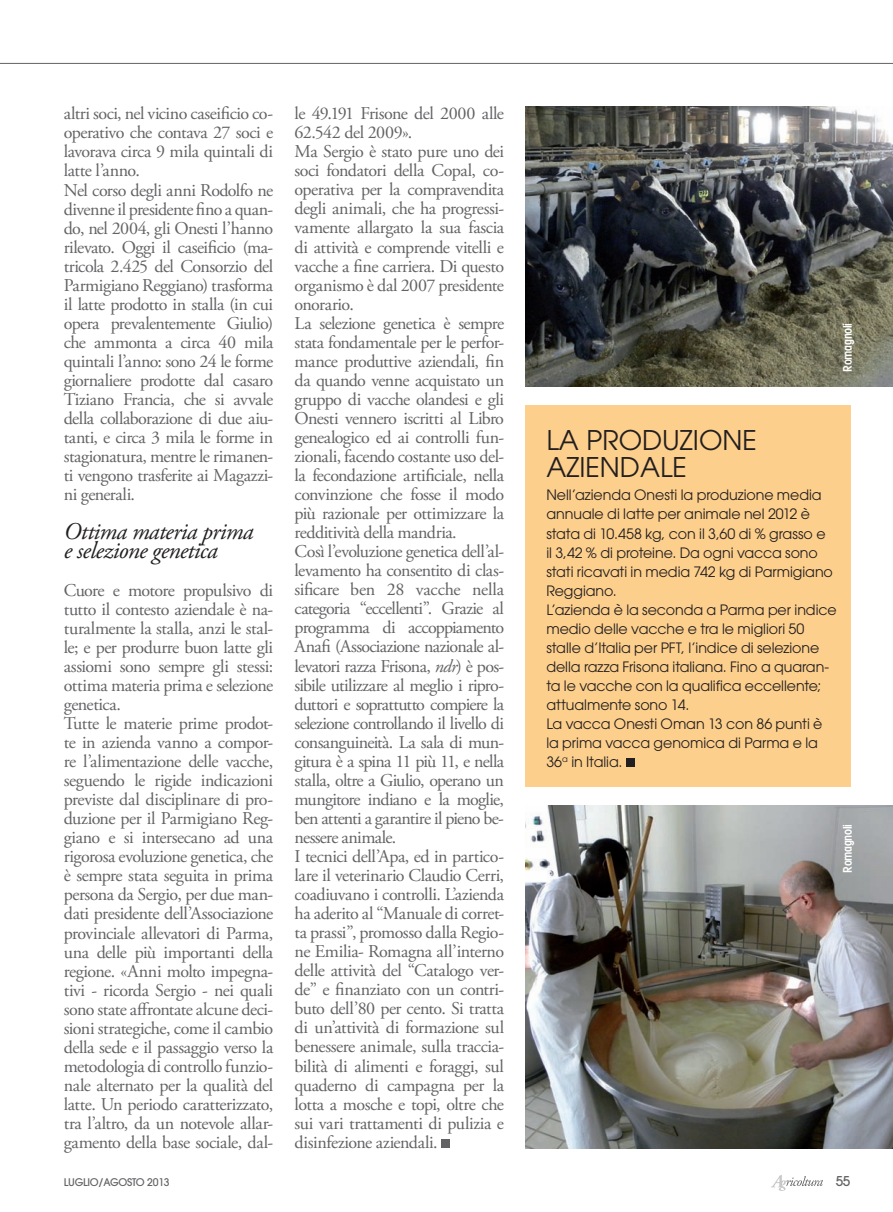
<style>
.page{position:relative;width:893px;height:1212px;background:#fff}
.page>*{position:absolute;margin:0;border:0;box-sizing:border-box;transform-origin:0 0}
.t1{font:27px/27px "Avant Garde";color:#231f20}
.t2{font:italic 24px/19px "Adobe Garamond Pro";letter-spacing:-.025em;color:#231f20}
.t3{font:18px/19px "Adobe Garamond Pro";letter-spacing:-.03em;color:#636366}
.t4{font:14.25px/19px "Avant Garde";letter-spacing:-.005em;color:#231f20}
.t5{font:500 13.5px "Avant Garde";color:#636366}
.t6{font:600 condensed 12px "Avant Garde";letter-spacing:-.03em;color:#fff}
.t7{font:500 10.5px "Avant Garde";letter-spacing:-.025em;color:#636366}
.s1{font-style:italic}
</style>
<div class="page">
<svg style="left:771px;top:1175px;width:52px;height:16px"></svg>
<div style="left:525px;top:405px;width:325px;height:381px;background:#fdcf8c"></div>
<hr style="left:0;top:63px;width:893px;height:1px;background:#636366">
<div style="left:442px;top:1140px;width:8px;height:8px;background:#636366"></div>
<img style="left:525px;top:106px;width:368px;height:280px">
<img style="left:525px;top:805px;width:368px;height:343px">
<div style="left:626px;top:759px;width:8px;height:8px;background:#231f20"></div>
<p class="t3" style="left:64px;top:105px;width:211px">altri soci, nel vicino caseificio co&shy;operativo che contava 27 soci e lavorava circa 9 mila quintali di latte l’anno.<br>Nel corso degli anni Rodolfo ne divenne il presidente fino a quan&shy;do, nel 2004, gli Onesti l’hanno rilevato. Oggi il caseificio (ma&shy;tricola 2.425 del Consorzio del<br>Parmigiano Reggiano) trasforma il latte prodotto in stalla (in cui opera prevalentemente Giulio) che ammonta a circa 40 mila quintali l’anno: sono 24 le forme giornaliere prodotte dal casaro<br>Tiziano Francia, che si avvale della collaborazione di due aiu&shy;tanti, e circa 3 mila le forme in stagionatura, mentre le rimanen&shy;ti vengono trasferite ai Magazzi&shy;ni generali.</p>
<p class="t2" style="left:64px;top:522px;width:191px">Ottima materia prima e selezione genetica</p>
<p class="t3" style="left:64px;top:581px;width:211px">Cuore e motore propulsivo di tutto il contesto aziendale è na&shy;turalmente la stalla, anzi le stal&shy;le; e per produrre buon latte gli assiomi sono sempre gli stessi: ottima materia prima e selezione genetica.<br>Tutte le materie prime prodot&shy;te in azienda vanno a compor&shy;re l’alimentazione delle vacche, seguendo le rigide indicazioni previste dal disciplinare di pro&shy;duzione per il Parmigiano Reg&shy;giano e si intersecano ad una rigorosa evoluzione genetica, che è sempre stata seguita in prima persona da Sergio, per due man&shy;dati presidente dell’Associazione provinciale allevatori di Parma, una delle più importanti della regione. «Anni molto impegna&shy;tivi - ricorda Sergio - nei quali sono state affrontate alcune deci&shy;sioni strategiche, come il cambio della sede e il passaggio verso la metodologia di controllo funzio&shy;nale alternato per la qualità del latte. Un periodo caratterizzato, tra l’altro, da un notevole allar&shy;gamento della base sociale, dal-</p>
<p class="t3" style="left:295px;top:105px;width:211px">le 49.191 Frisone del 2000 alle<br>62.542 del 2009».<br>Ma Sergio è stato pure uno dei soci fondatori della Copal, co&shy;operativa per la compravendita degli animali, che ha progressi&shy;vamente allargato la sua fascia di attività e comprende vitelli e vacche a fine carriera. Di questo organismo è dal 2007 presidente onorario.<br>La selezione genetica è sempre stata fondamentale per le perfor&shy;mance produttive aziendali, fin da quando venne acquistato un gruppo di vacche olandesi e gli<br>Onesti vennero iscritti al Libro genealogico ed ai controlli fun&shy;zionali, facendo costante uso del&shy;la fecondazione artificiale, nella convinzione che fosse il modo più razionale per ottimizzare la redditività della mandria.<br>Così l’evoluzione genetica dell’al&shy;levamento ha consentito di clas&shy;sificare ben 28 vacche nella categoria “eccellenti”. Grazie al programma di accoppiamento<br>Anafi (Associazione nazionale al&shy;levatori razza Frisona, <span class="s1">ndr</span>) è pos&shy;sibile utilizzare al meglio i ripro&shy;duttori e soprattutto compiere la selezione controllando il livello di consanguineità. La sala di mun&shy;gitura è a spina 11 più 11, e nella stalla, oltre a Giulio, operano un mungitore indiano e la moglie, ben attenti a garantire il pieno be&shy;nessere animale.<br>I tecnici dell’Apa, ed in partico&shy;lare il veterinario Claudio Cerri, coadiuvano i controlli. L’azienda ha aderito al “Manuale di corret&shy;ta prassi”, promosso dalla Regio&shy;ne Emilia- Romagna all’interno delle attività del “Catalogo ver&shy;de” e finanziato con un contri&shy;buto dell’80 per cento. Si tratta di un’attività di formazione sul benessere animale, sulla traccia&shy;bilità di alimenti e foraggi, sul quaderno di campagna per la lotta a mosche e topi, oltre che sui vari trattamenti di pulizia e disinfezione aziendali.</p>
<p class="t6" style="left:840px;top:372px;width:50px;rotate:-90deg">Romagnoli</p>
<p class="t1" style="left:546px;top:426px;width:212px">LA PRODUZIONE<br>AZIENDALE</p>
<p class="t4" style="left:546px;top:486px;width:292px">Nell’azienda Onesti la produzione media annuale di latte per animale nel 2012 è stata di 10.458 kg, con il 3,60 di % grasso e<br>il 3,42 % di proteine. Da ogni vacca sono stati ricavati in media 742 kg di Parmigiano Reggiano.<br>L’azienda è la seconda a Parma per indice medio delle vacche e tra le migliori 50 stalle d’Italia per PFT, l’indice di selezione della razza Frisona italiana. Fino a quaran&shy;ta le vacche con la qualifica eccellente; attualmente sono 14.<br>La vacca Onesti Oman 13 con 86 punti è la prima vacca genomica di Parma e la 36<sup>a</sup> in Italia.</p>
<p class="t6" style="left:840px;top:873px;width:50px;rotate:-90deg">Romagnoli</p>
<p class="t7" style="left:64px;top:1176px;width:107px">LUGLIO/AGOSTO 2013</p>
<p class="t5" style="left:836px;top:1172px;width:16px">55</p>
</div>
